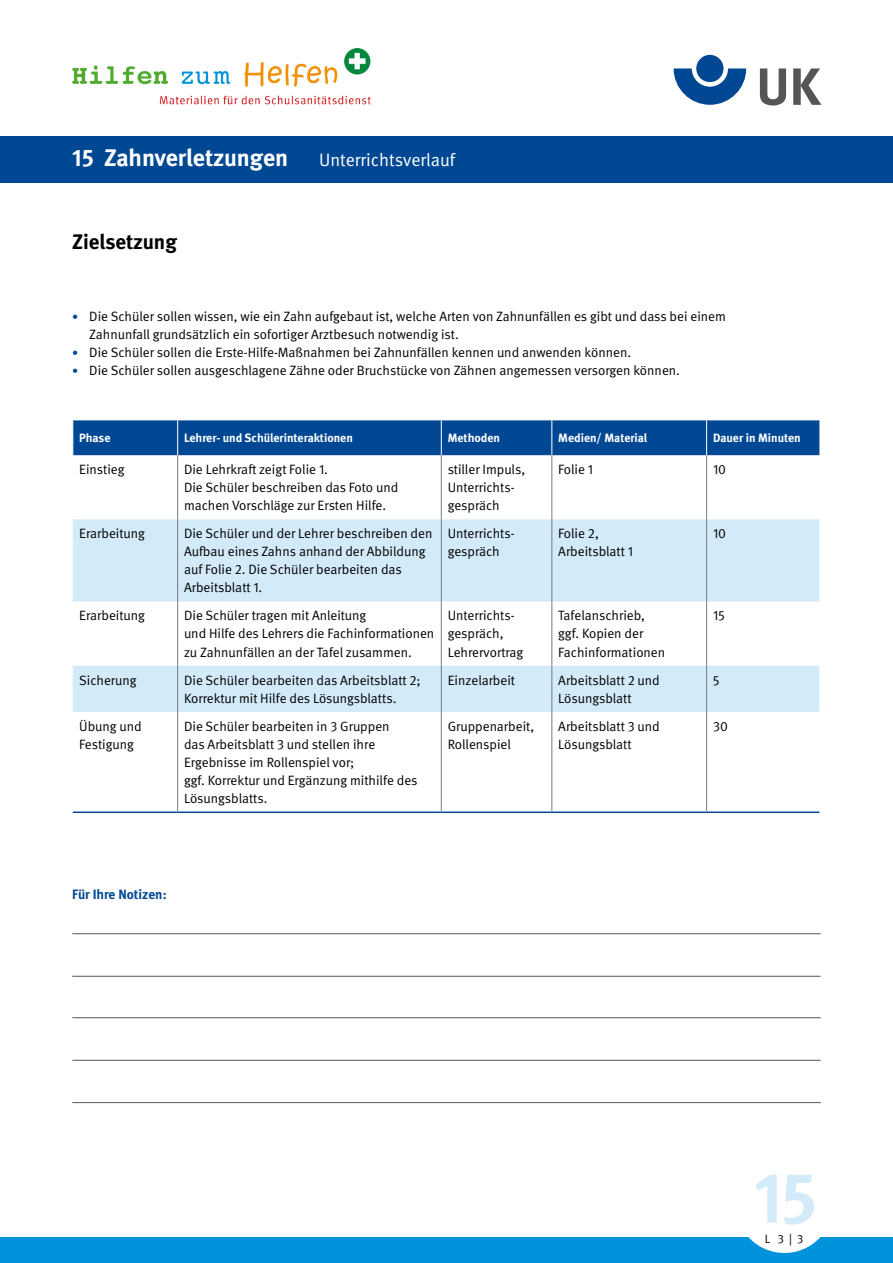
<style>
.page{position:relative;width:893px;height:1263px;background:#fff}
.page>*{position:absolute;margin:0;border:0;box-sizing:border-box;transform-origin:0 0}
.t1{font:700 71.7px "DGUV Meta";color:#d3eaf9}
.t2{font:700 24px "DGUV Meta";color:#fff}
.t3{font:700 21px "DGUV Meta";color:#000}
.t4{font:13.5px/18.1px "DGUV Meta";color:#000}
.t5{font:700 13.5px "DGUV Meta";color:#004893}
.t6{font:700 12px "DGUV Meta";color:#fff}
.t7{font:12px "DGUV Meta";color:#000}
.s1{font-weight:400;font-size:18px}
.s2{font-size:12px;color:#004893}
</style>
<div class="page">
<div style="left:0;top:1237px;width:893px;height:26px;background:#0093db"></div>
<div style="left:0;top:136px;width:893px;height:47px;background:#004893"></div>
<div style="left:73px;top:420px;width:746px;height:35px;background:#004893"></div>
<svg style="left:73px;top:519px;width:746px;height:193px;fill:#d3eaf9"></svg>
<hr style="left:177px;top:420px;width:1px;height:35px;background:#fff">
<hr style="left:441px;top:420px;width:1px;height:35px;background:#fff">
<hr style="left:441px;top:519px;width:1px;height:83px;background:#7a7b7b">
<hr style="left:441px;top:602px;width:1px;height:64px;background:#7a7b7b">
<hr style="left:178px;top:811px;width:263px;height:2px;background:#004893">
<hr style="left:441px;top:811px;width:111px;height:2px;background:#004893">
<hr style="left:177px;top:455px;width:1px;height:64px;background:#7a7b7b">
<hr style="left:177px;top:519px;width:1px;height:83px;background:#7a7b7b">
<hr style="left:177px;top:602px;width:1px;height:64px;background:#7a7b7b">
<hr style="left:73px;top:811px;width:105px;height:2px;background:#004893">
<hr style="left:551px;top:420px;width:1px;height:35px;background:#fff">
<hr style="left:441px;top:455px;width:1px;height:64px;background:#7c7d7c">
<hr style="left:551px;top:455px;width:1px;height:64px;background:#7c7d7c">
<hr style="left:551px;top:519px;width:1px;height:83px;background:#7a7b7b">
<hr style="left:551px;top:602px;width:1px;height:64px;background:#7a7b7b">
<hr style="left:552px;top:811px;width:155px;height:2px;background:#004893">
<hr style="left:706px;top:420px;width:1px;height:35px;background:#fff">
<hr style="left:706px;top:455px;width:1px;height:64px;background:#7c7d7c">
<hr style="left:706px;top:519px;width:1px;height:83px;background:#7c7d7c">
<hr style="left:706px;top:602px;width:1px;height:64px;background:#7c7d7c">
<hr style="left:707px;top:811px;width:112px;height:2px;background:#004893">
<hr style="left:177px;top:666px;width:1px;height:46px;background:#7a7b7b">
<hr style="left:441px;top:666px;width:1px;height:46px;background:#7a7b7b">
<hr style="left:551px;top:666px;width:1px;height:46px;background:#7a7b7b">
<hr style="left:706px;top:666px;width:1px;height:46px;background:#7c7d7c">
<hr style="left:177px;top:712px;width:1px;height:99px;background:#7a7b7b">
<hr style="left:441px;top:712px;width:1px;height:99px;background:#7a7b7b">
<hr style="left:551px;top:712px;width:1px;height:99px;background:#7a7b7b">
<hr style="left:706px;top:712px;width:1px;height:99px;background:#7c7d7c">
<hr style="left:72px;top:933px;width:749px;height:1px;background:#555554">
<hr style="left:72px;top:1017px;width:749px;height:1px;background:#555554">
<hr style="left:72px;top:976px;width:749px;height:1px;background:#555554">
<hr style="left:72px;top:1060px;width:749px;height:1px;background:#555554">
<hr style="left:72px;top:1102px;width:749px;height:1px;background:#555554">
<div style="left:736px;top:1155px;width:97px;height:98px;background:#fff;border-radius:50%"></div>
<svg style="left:760px;top:68px;width:26px;height:38px"></svg>
<svg style="left:793px;top:68px;width:28px;height:37px"></svg>
<svg style="left:674px;top:68px;width:72px;height:37px"></svg>
<div style="left:696px;top:55px;width:27px;height:27px;background:#004893;border-radius:50%"></div>
<img style="left:72px;top:48px;width:299px;height:57px">
<h2 class="t2" style="left:72px;top:144px;width:384px">15 Zahnverletzungen <span class="s1">Unterrichtsverlauf</span></h2>
<h3 class="t3" style="left:72px;top:229px;width:106px">Zielsetzung</h3>
<p class="t4" style="left:89px;top:308px;width:638px;text-indent:-17px"><span class="s2">•</span> Die Schüler sollen wissen, wie ein Zahn aufgebaut ist, welche Arten von Zahnunfällen es gibt und dass bei einem<br>Zahnunfall grundsätzlich ein sofortiger Arztbesuch notwendig ist.</p>
<p class="t4" style="left:72px;top:344px;width:560px"><span class="s2">•</span> Die Schüler sollen die Erste-Hilfe-Maßnahmen bei Zahnunfällen kennen und anwenden können.</p>
<p class="t4" style="left:72px;top:362px;width:609px"><span class="s2">•</span> Die Schüler sollen ausgeschlagene Zähne oder Bruchstücke von Zähnen angemessen versorgen können.</p>
<p class="t6" style="left:79px;top:431px;width:33px">Phase</p>
<p class="t6" style="left:184px;top:431px;width:170px">Lehrer- und Schülerinteraktionen</p>
<p class="t6" style="left:448px;top:431px;width:54px">Methoden</p>
<p class="t6" style="left:558px;top:431px;width:90px">Medien/ Material</p>
<p class="t6" style="left:713px;top:431px;width:89px">Dauer in Minuten</p>
<p class="t4" style="left:79px;top:460px;width:47px">Einstieg</p>
<p class="t4" style="left:184px;top:460px;width:216px">Die Lehrkraft zeigt Folie 1.<br>Die Schüler beschreiben das Foto und machen Vorschläge zur Ersten Hilfe.</p>
<p class="t4" style="left:448px;top:460px;width:79px">stiller Impuls,<br>Unterrichts&shy;gespräch</p>
<p class="t4" style="left:558px;top:460px;width:36px">Folie 1</p>
<p class="t4" style="left:713px;top:460px;width:15px">10</p>
<p class="t4" style="left:79px;top:525px;width:67px">Erarbeitung</p>
<p class="t4" style="left:184px;top:525px;width:250px">Die Schüler und der Lehrer beschreiben den Aufbau eines Zahns anhand der Abbildung auf Folie 2. Die Schüler bearbeiten das Arbeitsblatt 1.</p>
<p class="t4" style="left:448px;top:525px;width:68px">Unterrichts&shy;gespräch</p>
<p class="t4" style="left:558px;top:525px;width:76px">Folie 2,<br>Arbeitsblatt 1</p>
<p class="t4" style="left:713px;top:525px;width:15px">10</p>
<p class="t4" style="left:79px;top:607px;width:67px">Erarbeitung</p>
<p class="t4" style="left:184px;top:607px;width:252px">Die Schüler tragen mit Anleitung<br>und Hilfe des Lehrers die Fachinformationen zu Zahnunfällen an der Tafel zusammen.</p>
<p class="t4" style="left:448px;top:607px;width:77px">Unterrichts&shy;gespräch,<br>Lehrervortrag</p>
<p class="t4" style="left:558px;top:607px;width:108px">Tafelanschrieb, ggf. Kopien der<br>Fachinformationen</p>
<p class="t4" style="left:713px;top:607px;width:13px">15</p>
<p class="t4" style="left:79px;top:671px;width:59px">Sicherung</p>
<p class="t4" style="left:184px;top:671px;width:238px">Die Schüler bearbeiten das Arbeitsblatt 2;<br>Korrektur mit Hilfe des Lösungsblatts.</p>
<p class="t4" style="left:448px;top:671px;width:69px">Einzelarbeit</p>
<p class="t4" style="left:558px;top:671px;width:103px">Arbeitsblatt 2 und<br>Lösungsblatt</p>
<p class="t4" style="left:713px;top:671px;width:8px">5</p>
<p class="t4" style="left:79px;top:717px;width:64px">Übung und<br>Festigung</p>
<p class="t4" style="left:184px;top:717px;width:235px">Die Schüler bearbeiten in 3 Gruppen<br>das Arbeitsblatt 3 und stellen ihre<br>Ergebnisse im Rollenspiel vor;<br>ggf. Korrektur und Ergänzung mithilfe des<br>Lösungsblatts.</p>
<p class="t4" style="left:448px;top:717px;width:88px">Gruppenarbeit,<br>Rollenspiel</p>
<p class="t4" style="left:558px;top:717px;width:103px">Arbeitsblatt 3 und<br>Lösungsblatt</p>
<p class="t4" style="left:713px;top:717px;width:16px">30</p>
<p class="t5" style="left:72px;top:887px;width:96px">Für Ihre Notizen:</p>
<h1 class="t1" style="left:754px;top:1155px;width:64px">15</h1>
<p class="t7" style="left:765px;top:1232px;width:40px">L 3 | 3</p>
</div>
